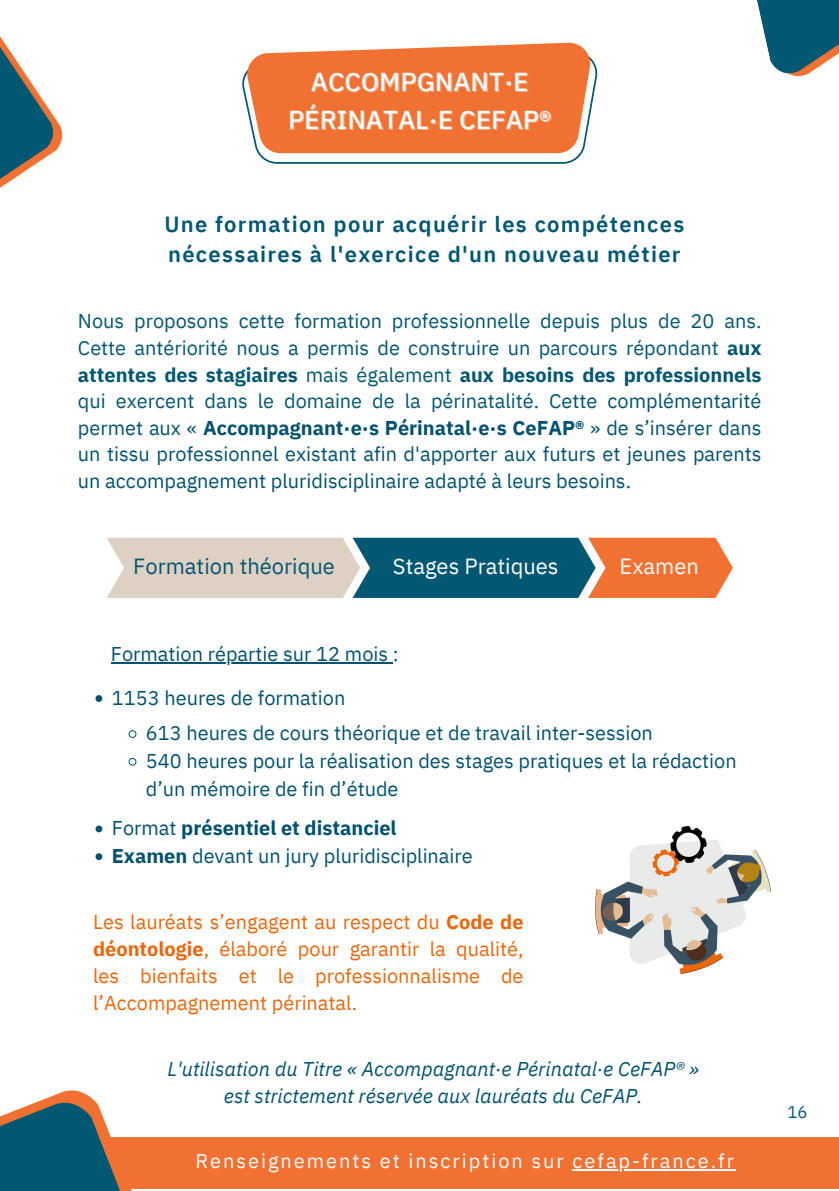
<style>
.page{position:relative;width:839px;height:1191px;background:#fff}
.page>*{position:absolute;margin:0;border:0;box-sizing:border-box;transform-origin:0 0}
.t1{font:500 26px/37.4px "IBM Plex Sans Thai";color:#fefdfd;text-align:center}
.t2{font:600 22px/30.6px "IBM Plex Sans Thai";letter-spacing:.06em;color:#025772}
.t3{font:22px "IBM Plex Sans Thai Looped";color:#fefdfd}
.t4{font:22px "IBM Plex Sans Thai Looped";color:#025772}
.t5{font:20px/26.6px "IBM Plex Sans Thai Looped";color:#025772;text-align:justify}
.t6{font:20px/27.8px "IBM Plex Sans";color:#005270}
.t7{font:20px/27px "IBM Plex Sans Thai Looped";color:#ec660b;text-align:justify}
.t8{font:italic 20px/27.4px "IBM Plex Sans";color:#005270;text-align:center}
.t9{font:20px "IBM Plex Sans";letter-spacing:.1em;color:#fefdfd}
.t10{font:16.8px "IBM Plex Sans";color:#025772}
.s1{font-weight:700}
.s2{color:#005270}
.s3{font-weight:700;color:#005270}
</style>
<div class="page">
<div style="left:0;top:1137px;width:838px;height:52px;background:#f17132"></div>
<hr style="left:572px;top:1170px;width:164px;height:1px;background:#fefdfd">
<svg style="left:34px;top:1090px;width:63px;height:13px"></svg>
<svg style="left:0;top:1103px;width:132px;height:88px;fill:#025772"></svg>
<svg style="left:757px;top:0;width:81px;height:77px"></svg>
<svg style="left:0;top:36px;width:63px;height:152px"></svg>
<svg style="left:242px;top:57px;width:355px;height:107px"></svg>
<svg style="left:247px;top:43px;width:343px;height:110px;background:#f17c43"></svg>
<svg style="left:107px;top:538px;width:625px;height:60px;background:#94938c"></svg>
<hr style="left:111px;top:663px;width:282px;height:1px;background:#005270">
<svg style="left:95px;top:695px;width:7px;height:7px"></svg>
<svg style="left:128px;top:730px;width:8px;height:8px"></svg>
<svg style="left:128px;top:758px;width:8px;height:8px"></svg>
<svg style="left:95px;top:826px;width:7px;height:6px"></svg>
<svg style="left:95px;top:853px;width:7px;height:7px"></svg>
<img style="left:595px;top:826px;width:175px;height:147px">
<h1 class="t1" style="left:288px;top:64px;width:265px">ACCOMPGNANT·E<br>PÉRINATAL·E CEFAP®</h1>
<p class="t2" style="left:164px;top:209px;width:521px">Une formation pour acquérir les compétences nécessaires à l'exercice d'un nouveau métier</p>
<p class="t5" style="left:78px;top:308px;width:685px">Nous proposons cette formation professionnelle depuis plus de 20 ans.<br>Cette antériorité nous a permis de construire un parcours répondant <span class="s1">aux attentes des stagiaires</span> mais également <span class="s1">aux besoins des professionnels </span>qui exercent dans le domaine de la périnatalité. <span class="s2">Cette complémentarité permet aux «</span> <span class="s3">Accompagnant·e·s Périnatal·e·s CeFAP®</span> <span class="s2">» de s’insérer dans un tissu professionnel existant afin d'apporter aux futurs et jeunes parents un accompagnement pluridisciplinaire adapté à leurs besoins.</span></p>
<p class="t4" style="left:133px;top:553px;width:203px">Formation théorique</p>
<p class="t3" style="left:393px;top:553px;width:167px">Stages Pratiques</p>
<p class="t3" style="left:619px;top:553px;width:81px">Examen</p>
<p class="t6" style="left:111px;top:632px;width:289px;line-height:43.8px">Formation répartie sur 12 mois :<br>1153 heures de formation</p>
<p class="t6" style="left:146px;top:719px;width:592px">613 heures de cours théorique et de travail inter-session<br>540 heures pour la réalisation des stages pratiques et la rédaction d’un mémoire de fin d’étude</p>
<p class="t6" style="left:112px;top:814px;width:362px">Format <span class="s1">présentiel et distanciel<br>Examen</span> devant un jury pluridisciplinaire</p>
<p class="t7" style="left:93px;top:909px;width:432px">Les lauréats s’engagent au respect du <span class="s1">Code de déontologie</span>, élaboré pour garantir la qualité, les bienfaits et le professionnalisme de l’Accompagnement périnatal.</p>
<p class="t8" style="left:167px;top:1054px;width:533px">L'utilisation du Titre « Accompagnant·e Périnatal·e CeFAP® » est strictement réservée aux lauréats du CeFAP.</p>
<p class="t9" style="left:195px;top:1148px;width:540px">Renseignements et inscription sur cefap-france.fr</p>
<p class="t10" style="left:787px;top:1101px;width:22px">16</p>
</div>
